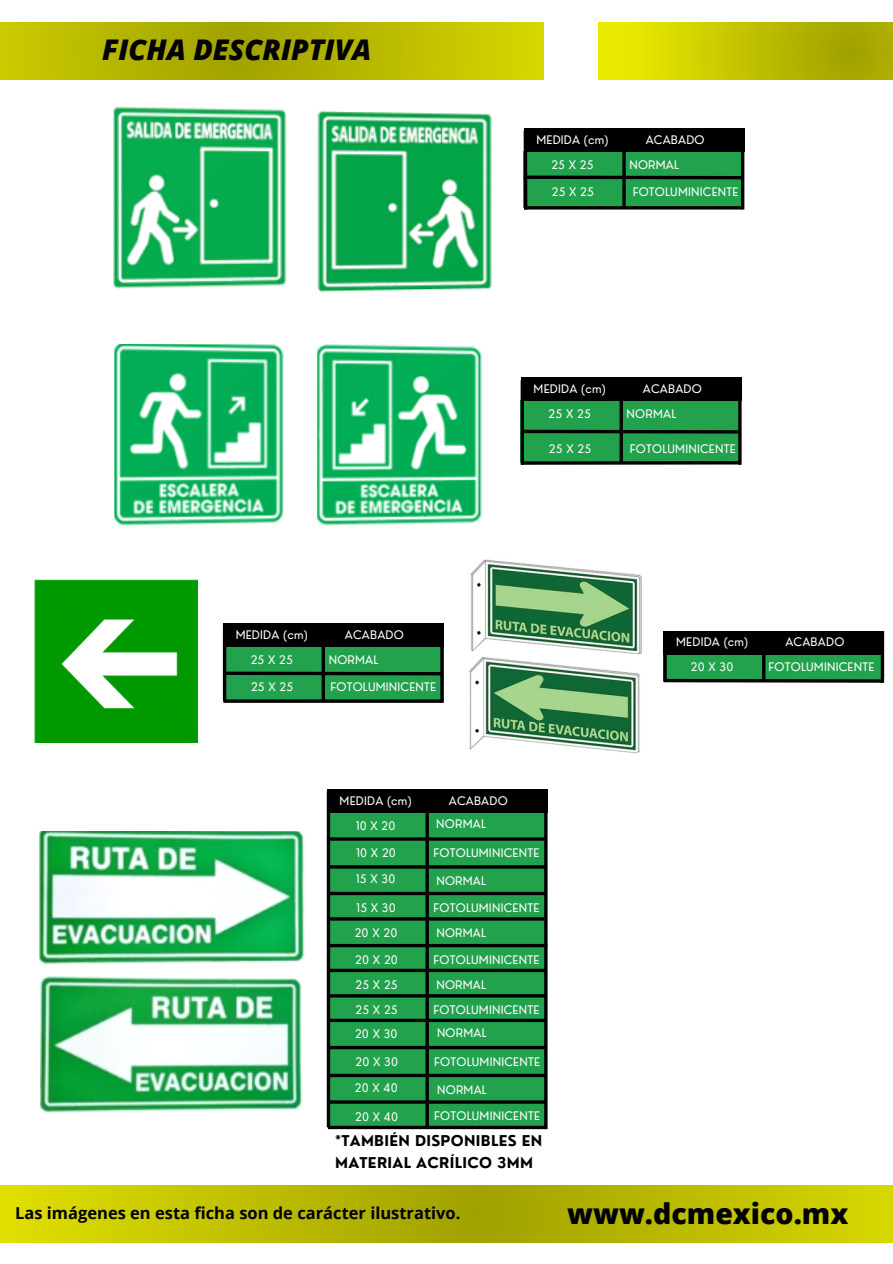
<style>
.page{position:relative;width:893px;height:1264px;background:#fff}
.page>*{position:absolute;margin:0;border:0;box-sizing:border-box;transform-origin:0 0}
.t1{font:italic 800 28.5px "Open Sans";color:#000}
.t2{font:800 28.5px "Open Sans";color:#000}
.t3{font:700 16.5px "Open Sans";color:#000}
.t4{font:700 14.55px/22.5px "Nourd";letter-spacing:.02em;color:#000}
.t5{font:11.55px/24.8px "Nourd";letter-spacing:.02em;color:#fff}
</style>
<div class="page">
<img style="left:0;top:1185px;width:892px;height:57px">
<img style="left:0;top:22px;width:543px;height:57px">
<img style="left:598px;top:22px;width:294px;height:58px">
<div style="left:663px;top:653px;width:220px;height:27px;background:#23a24e"></div>
<div style="left:663px;top:631px;width:220px;height:23px;background:#000"></div>
<svg style="left:663px;top:677px;width:222px;height:6px"></svg>
<hr style="left:762px;top:632px;width:3px;height:48px;background:#000">
<hr style="left:880px;top:631px;width:4px;height:51px;background:#000">
<hr style="left:663px;top:632px;width:3px;height:48px;background:#000">
<img style="left:113px;top:106px;width:174px;height:183px">
<img style="left:317px;top:110px;width:175px;height:182px">
<div style="left:523px;top:151px;width:220px;height:56px;background:#23a24e"></div>
<div style="left:523px;top:128px;width:221px;height:24px;background:#000"></div>
<svg style="left:527px;top:174px;width:218px;height:7px"></svg>
<hr style="left:524px;top:206px;width:218px;height:3px;background:#000">
<hr style="left:741px;top:128px;width:3px;height:81px;background:#000">
<svg style="left:523px;top:131px;width:4px;height:77px"></svg>
<img style="left:114px;top:344px;width:170px;height:182px">
<img style="left:317px;top:344px;width:165px;height:182px">
<div style="left:521px;top:400px;width:220px;height:63px;background:#23a24e"></div>
<div style="left:521px;top:377px;width:220px;height:23px;background:#000"></div>
<svg style="left:524px;top:428px;width:218px;height:7px"></svg>
<svg style="left:524px;top:461px;width:214px;height:4px"></svg>
<hr style="left:738px;top:377px;width:3px;height:88px;background:#000">
<svg style="left:520px;top:380px;width:4px;height:85px"></svg>
<img style="left:35px;top:579px;width:163px;height:163px">
<div style="left:223px;top:646px;width:220px;height:55px;background:#23a24e"></div>
<div style="left:223px;top:623px;width:220px;height:23px;background:#000"></div>
<svg style="left:222px;top:670px;width:222px;height:7px"></svg>
<hr style="left:223px;top:699px;width:218px;height:3px;background:#000">
<hr style="left:440px;top:624px;width:3px;height:78px;background:#000">
<hr style="left:223px;top:625px;width:3px;height:75px;background:#000">
<img style="left:470px;top:559px;width:172px;height:95px">
<img style="left:469px;top:657px;width:171px;height:97px">
<img style="left:39px;top:831px;width:266px;height:133px">
<img style="left:40px;top:976px;width:262px;height:137px">
<div style="left:327px;top:812px;width:218px;height:314px;background:#23a24e"></div>
<div style="left:327px;top:789px;width:220px;height:23px;background:#000"></div>
<hr style="left:327px;top:837px;width:219px;height:3px;background:#000">
<svg style="left:330px;top:891px;width:214px;height:4px"></svg>
<svg style="left:425px;top:812px;width:4px;height:313px"></svg>
<hr style="left:327px;top:994px;width:218px;height:3px;background:#000">
<svg style="left:330px;top:968px;width:214px;height:4px"></svg>
<svg style="left:330px;top:943px;width:214px;height:4px"></svg>
<hr style="left:327px;top:917px;width:217px;height:3px;background:#000">
<hr style="left:327px;top:865px;width:218px;height:3px;background:#000">
<hr style="left:544px;top:791px;width:3px;height:338px;background:#000">
<hr style="left:327px;top:791px;width:3px;height:336px;background:#000">
<svg style="left:330px;top:1018px;width:215px;height:4px"></svg>
<svg style="left:330px;top:1045px;width:215px;height:4px"></svg>
<hr style="left:328px;top:1100px;width:218px;height:3px;background:#000">
<svg style="left:328px;top:1125px;width:217px;height:4px"></svg>
<svg style="left:330px;top:1073px;width:215px;height:4px"></svg>
<hr style="left:622px;top:131px;width:3px;height:75px;background:#000">
<svg style="left:321px;top:646px;width:4px;height:54px"></svg>
<svg style="left:619px;top:400px;width:4px;height:62px"></svg>
<h1 class="t1" style="left:102px;top:30px;width:271px">FICHA DESCRIPTIVA</h1>
<p class="t5" style="left:536px;top:127px;width:74px;text-align:center">MEDIDA (cm)<br>25 X 25</p>
<p class="t5" style="left:551px;top:179px;width:44px">25 X 25</p>
<p class="t5" style="left:629px;top:127px;width:77px;text-indent:16px">ACABADO<br>NORMAL</p>
<p class="t5" style="left:632px;top:180px;width:107px">FOTOLUMINICENTE</p>
<p class="t5" style="left:533px;top:376px;width:74px;text-align:center">MEDIDA (cm)<br>25 X 25</p>
<p class="t5" style="left:549px;top:436px;width:44px">25 X 25</p>
<p class="t5" style="left:626px;top:376px;width:77px;text-indent:16px">ACABADO<br>NORMAL</p>
<p class="t5" style="left:630px;top:436px;width:107px">FOTOLUMINICENTE</p>
<p class="t5" style="left:236px;top:622px;width:74px;text-align:center">MEDIDA (cm)<br>25 X 25</p>
<p class="t5" style="left:251px;top:674px;width:44px">25 X 25</p>
<p class="t5" style="left:328px;top:622px;width:77px;text-indent:16px">ACABADO<br>NORMAL</p>
<p class="t5" style="left:330px;top:674px;width:107px">FOTOLUMINICENTE</p>
<p class="t5" style="left:339px;top:788px;width:74px;text-align:center">MEDIDA (cm)<br>10 X 20</p>
<p class="t5" style="left:356px;top:840px;width:41px">10 X 20</p>
<p class="t5" style="left:356px;top:866px;width:41px">15 X 30</p>
<p class="t5" style="left:354px;top:895px;width:44px">15 X 30<br>20 X 20</p>
<p class="t5" style="left:355px;top:947px;width:44px">20 X 20<br>25 X 25</p>
<p class="t5" style="left:355px;top:997px;width:44px">25 X 25</p>
<p class="t5" style="left:436px;top:788px;width:73px;line-height:23.5px;text-indent:13px">ACABADO<br>NORMAL</p>
<p class="t5" style="left:433px;top:840px;width:107px">FOTOLUMINICENTE</p>
<p class="t5" style="left:436px;top:868px;width:51px">NORMAL</p>
<p class="t5" style="left:433px;top:894px;width:107px">FOTOLUMINICENTE</p>
<p class="t5" style="left:436px;top:920px;width:51px">NORMAL</p>
<p class="t5" style="left:433px;top:947px;width:107px">FOTOLUMINICENTE</p>
<p class="t5" style="left:436px;top:971px;width:51px">NORMAL</p>
<p class="t5" style="left:433px;top:997px;width:107px">FOTOLUMINICENTE</p>
<p class="t5" style="left:676px;top:629px;width:74px;text-align:center">MEDIDA (cm)<br>20 X 30</p>
<p class="t5" style="left:785px;top:629px;width:60px">ACABADO</p>
<p class="t5" style="left:768px;top:654px;width:107px">FOTOLUMINICENTE</p>
<p class="t5" style="left:437px;top:1020px;width:51px">NORMAL</p>
<p class="t5" style="left:355px;top:1021px;width:44px">20 X 30</p>
<p class="t5" style="left:355px;top:1048px;width:44px">20 X 30</p>
<p class="t5" style="left:355px;top:1074px;width:44px">20 X 40</p>
<p class="t5" style="left:355px;top:1104px;width:44px">20 X 40</p>
<p class="t5" style="left:434px;top:1048px;width:107px">FOTOLUMINICENTE</p>
<p class="t5" style="left:437px;top:1076px;width:51px">NORMAL</p>
<p class="t4" style="left:335px;top:1128px;width:209px">*TAMBIÉN DISPONIBLES EN<br>MATERIAL ACRÍLICO 3MM</p>
<h2 class="t3" style="left:15px;top:1200px;width:447px">Las imágenes en esta ficha son de carácter ilustrativo.</h2>
<p class="t5" style="left:434px;top:1103px;width:107px">FOTOLUMINICENTE</p>
<h1 class="t2" style="left:567px;top:1193px;width:282px">www.dcmexico.mx</h1>
</div>
